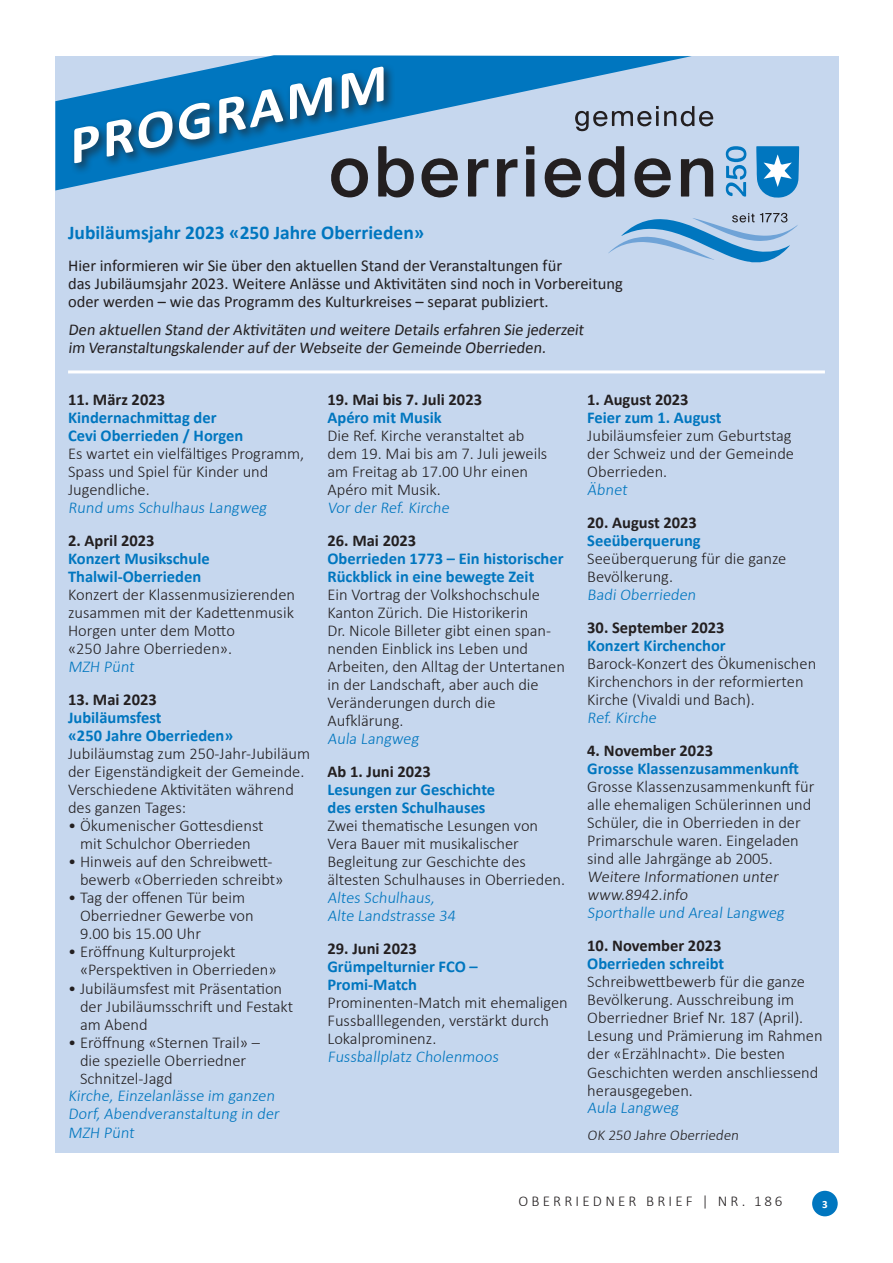
<style>
.page{position:relative;width:893px;height:1263px;background:#fff}
.page>*{position:absolute;margin:0;border:0;box-sizing:border-box;transform-origin:0 0}
.t1{font:italic 700 53.25px "Calibri";color:#fff;scale:1.09 1}
.t2{font:700 19.5px "Calibri";color:#0076bf}
.t3{font:300 16.5px/18px "Calibri";color:#231f20}
.t4{font:700 16.5px/18px "Calibri";color:#0076bf}
.t5{font:16.5px/18px "Calibri";color:#231f20}
.t6{font:300 16.5px/18px "Calibri";color:#0076bf}
.t7{font:700 16.5px "Calibri";color:#231f20}
.t8{font:300 15px "Calibri";letter-spacing:.215em;color:#231f20}
.t9{font:700 11.1px "Calibri";color:#fff}
</style>
<div class="page">
<div style="left:812px;top:1191px;width:26px;height:25px;background:#0076bf;border-radius:50%"></div>
<div style="left:55px;top:56px;width:783px;height:1097px;background:#c6d7ee"></div>
<hr style="left:68px;top:370px;width:757px;height:3px;background:#fff">
<svg style="left:55px;top:55px;width:637px;height:135px"></svg>
<div style="left:70px;top:63px;width:326px;height:112px;background:#231f20;opacity:.75"></div>
<svg style="left:681px;top:158px;width:32px;height:39px"></svg>
<svg style="left:497px;top:159px;width:20px;height:38px"></svg>
<svg style="left:468px;top:159px;width:20px;height:38px"></svg>
<svg style="left:526px;top:146px;width:8px;height:51px"></svg>
<svg style="left:756px;top:146px;width:43px;height:52px;background:#3c95cd"></svg>
<svg style="left:331px;top:158px;width:37px;height:40px"></svg>
<svg style="left:587px;top:146px;width:37px;height:52px"></svg>
<svg style="left:378px;top:146px;width:36px;height:52px"></svg>
<svg style="left:421px;top:158px;width:37px;height:40px"></svg>
<svg style="left:634px;top:158px;width:37px;height:40px"></svg>
<svg style="left:544px;top:156px;width:37px;height:42px"></svg>
<svg style="left:726px;top:146px;width:21px;height:51px"></svg>
<svg style="left:575px;top:106px;width:138px;height:25px"></svg>
<svg style="left:608px;top:213px;width:190px;height:49px"></svg>
<h1 class="t1" style="left:60px;top:113px;width:298px;rotate:-11deg">PROGRAMM</h1>
<p class="t2" style="left:68px;top:221px;width:358px">Jubiläumsjahr 2023 «250 Jahre Oberrieden»</p>
<p class="t5" style="left:68px;top:256px;width:556px">Hier informieren wir Sie über den aktuellen Stand der Veranstaltungen für<br>das Jubiläumsjahr 2023. Weitere Anlässe und Aktivitäten sind noch in Vorbereitung oder werden – wie das Programm des Kulturkreises – separat publiziert.</p>
<p class="t5" style="left:68px;top:320px;width:519px">Den aktuellen Stand der Aktivitäten und weitere Details erfahren Sie jederzeit im Veranstaltungskalender auf der Webseite der Gemeinde Oberrieden.</p>
<p class="t7" style="left:68px;top:390px;width:99px">11. März 2023</p>
<p class="t4" style="left:68px;top:408px;width:177px">Kindernachmittag der<br>Cevi Oberrieden / Horgen</p>
<p class="t3" style="left:68px;top:445px;width:238px">Es wartet ein vielfältiges Programm,<br>Spass und Spiel für Kinder und<br>Jugendliche.</p>
<p class="t6" style="left:68px;top:499px;width:203px">Rund ums Schulhaus Langweg</p>
<p class="t7" style="left:68px;top:531px;width:88px">2. April 2023</p>
<p class="t4" style="left:68px;top:549px;width:143px">Konzert Musikschule<br>Thalwil-Oberrieden</p>
<p class="t3" style="left:68px;top:586px;width:229px">Konzert der Klassenmusizierenden zusammen mit der Kadettenmusik<br>Horgen unter dem Motto<br>«250 Jahre Oberrieden».</p>
<p class="t6" style="left:68px;top:658px;width:70px">MZH Pünt</p>
<p class="t7" style="left:68px;top:690px;width:90px">13. Mai 2023</p>
<p class="t4" style="left:68px;top:708px;width:167px">Jubiläumsfest<br>«250 Jahre Oberrieden»</p>
<p class="t3" style="left:68px;top:745px;width:244px">Jubiläumstag zum 250-Jahr-Jubiläum der Eigenständigkeit der Gemeinde.<br>Verschiedene Aktivitäten während des ganzen Tages:</p>
<p class="t3" style="left:68px;top:817px;width:197px;text-align:center">• Ökumenischer Gottesdienst mit Schulchor Oberrieden</p>
<p class="t3" style="left:80px;top:853px;width:205px;text-indent:-12px">• Hinweis auf den Schreibwett&shy;bewerb «Oberrieden schreibt»</p>
<p class="t3" style="left:80px;top:889px;width:175px;text-indent:-12px">• Tag der offenen Tür beim<br>Oberriedner Gewerbe von<br>9.00 bis 15.00 Uhr</p>
<p class="t3" style="left:80px;top:943px;width:198px;text-indent:-12px">• Eröffnung Kulturprojekt «Perspektiven in Oberrieden»</p>
<p class="t3" style="left:80px;top:979px;width:215px;text-indent:-12px">• Jubiläumsfest mit Präsentation der Jubiläumsschrift und Festakt am Abend</p>
<p class="t3" style="left:80px;top:1033px;width:181px;text-indent:-12px">• Eröffnung «Sternen Trail» – die spezielle Oberriedner<br>Schnitzel-Jagd</p>
<p class="t6" style="left:68px;top:1087px;width:215px">Kirche, Einzelanlässe im ganzen<br>Dorf, Abendveranstaltung in der<br>MZH Pünt</p>
<p class="t7" style="left:327px;top:390px;width:156px">19. Mai bis 7. Juli 2023</p>
<p class="t4" style="left:327px;top:408px;width:116px">Apéro mit Musik</p>
<p class="t3" style="left:327px;top:427px;width:221px">Die Ref. Kirche veranstaltet ab dem 19. Mai bis am 7. Juli jeweils am Freitag ab 17.00 Uhr einen<br>Apéro mit Musik.</p>
<p class="t6" style="left:327px;top:499px;width:126px">Vor der Ref. Kirche</p>
<p class="t7" style="left:327px;top:531px;width:90px">26. Mai 2023</p>
<p class="t4" style="left:327px;top:549px;width:238px">Oberrieden 1773 – Ein historischer<br>Rückblick in eine bewegte Zeit</p>
<p class="t3" style="left:327px;top:586px;width:239px">Ein Vortrag der Volkshochschule<br>Kanton Zürich. Die Historikerin<br>Dr. Nicole Billeter gibt einen span&shy;nenden Einblick ins Leben und<br>Arbeiten, den Alltag der Untertanen in der Landschaft, aber auch die<br>Veränderungen durch die<br>Aufklärung.</p>
<p class="t6" style="left:327px;top:730px;width:95px">Aula Langweg</p>
<p class="t7" style="left:327px;top:762px;width:105px">Ab 1. Juni 2023</p>
<p class="t4" style="left:327px;top:780px;width:169px">Lesungen zur Geschichte des ersten Schulhauses</p>
<p class="t3" style="left:327px;top:817px;width:239px">Zwei thematische Lesungen von<br>Vera Bauer mit musikalischer<br>Begleitung zur Geschichte des ältesten Schulhauses in Oberrieden.</p>
<p class="t6" style="left:327px;top:889px;width:132px">Altes Schulhaus,<br>Alte Landstrasse 34</p>
<p class="t7" style="left:327px;top:939px;width:91px">29. Juni 2023</p>
<p class="t4" style="left:327px;top:957px;width:156px">Grümpelturnier FCO –-<br>Promi-Match</p>
<p class="t3" style="left:327px;top:994px;width:242px">Prominenten-Match mit ehemaligen<br>Fussballlegenden, verstärkt durch<br>Lokalprominenz.</p>
<p class="t6" style="left:327px;top:1048px;width:175px">Fussballplatz Cholenmoos</p>
<p class="t7" style="left:587px;top:390px;width:103px">1. August 2023</p>
<p class="t4" style="left:587px;top:408px;width:136px">Feier zum 1. August</p>
<p class="t3" style="left:587px;top:427px;width:208px">Jubiläumsfeier zum Geburtstag der Schweiz und der Gemeinde<br>Oberrieden.</p>
<p class="t6" style="left:587px;top:481px;width:44px">Äbnet</p>
<p class="t7" style="left:587px;top:513px;width:111px">20. August 2023</p>
<p class="t4" style="left:587px;top:531px;width:115px">Seeüberquerung</p>
<p class="t3" style="left:587px;top:550px;width:201px">Seeüberquerung für die ganze<br>Bevölkerung.</p>
<p class="t6" style="left:587px;top:586px;width:113px">Badi Oberrieden</p>
<p class="t7" style="left:587px;top:618px;width:139px">30. September 2023</p>
<p class="t4" style="left:587px;top:636px;width:140px">Konzert Kirchenchor</p>
<p class="t3" style="left:587px;top:655px;width:230px">Barock-Konzert des Ökumenischen<br>Kirchenchors in der reformierten<br>Kirche (Vivaldi und Bach).</p>
<p class="t6" style="left:587px;top:709px;width:73px">Ref. Kirche</p>
<p class="t7" style="left:587px;top:741px;width:127px">4. November 2023</p>
<p class="t4" style="left:587px;top:759px;width:213px">Grosse Klassenzusammenkunft</p>
<p class="t3" style="left:587px;top:778px;width:229px">Grosse Klassenzusammenkunft für alle ehemaligen Schülerinnen und<br>Schüler, die in Oberrieden in der<br>Primarschule waren. Eingeladen sind alle Jahrgänge ab 2005.<br>Weitere Informationen unter www.8942.info</p>
<p class="t6" style="left:587px;top:904px;width:201px">Sporthalle und Areal Langweg</p>
<p class="t7" style="left:587px;top:936px;width:136px">10. November 2023</p>
<p class="t4" style="left:587px;top:954px;width:139px">Oberrieden schreibt</p>
<p class="t3" style="left:587px;top:973px;width:237px">Schreibwettbewerb für die ganze<br>Bevölkerung. Ausschreibung im<br>Oberriedner Brief Nr. 187 (April).<br>Lesung und Prämierung im Rahmen der «Erzählnacht». Die besten<br>Geschichten werden anschliessend herausgegeben.</p>
<p class="t6" style="left:587px;top:1099px;width:95px">Aula Langweg</p>
<p class="t8" style="left:587px;top:1126px;width:155px">OK 250 Jahre Oberrieden</p>
<p class="t8" style="left:518px;top:1192px;width:266px">OBERRIEDNER BRIEF | NR. 186</p>
<p class="t9" style="left:822px;top:1197px;width:7px">3</p>
</div>
